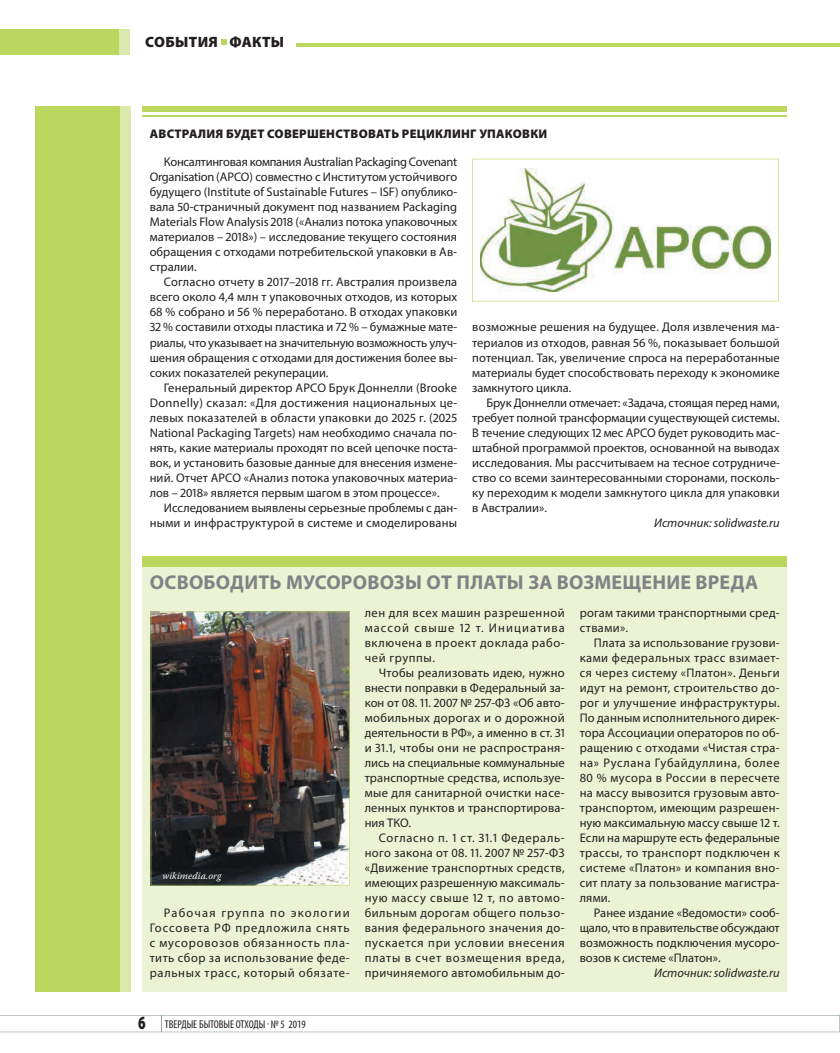
<style>
.page{position:relative;width:840px;height:1053px;background:#fff}
.page>*{position:absolute;margin:0;border:0;box-sizing:border-box;transform-origin:0 0}
.t1{font:700 20px "Myriad Pro";letter-spacing:.01em;color:#808285}
.t2{font:900 15px "Myriad Pro";letter-spacing:.02em;color:#231f20}
.t3{font:12.5px/15px "Myriad Pro";letter-spacing:.01em;color:#231f20;text-align:justify}
.t4{font:900 12.5px "Myriad Pro";letter-spacing:.02em;color:#231f20}
.t5{font:italic 12.5px "Myriad Pro";color:#231f20}
.t6{font:condensed 11.25px "Myriad Pro";color:#231f20}
.t7{font:italic 10px "Warnock Pro";letter-spacing:.005em;color:#fff}
.s1{font-weight:900;font-stretch:normal;font-size:18.75px}
</style>
<div class="page">
<svg style="left:0;top:1015px;width:840px;height:17px"></svg>
<div style="left:0;top:29px;width:119px;height:26px;background:#bbd75e"></div>
<svg style="left:221px;top:39px;width:5px;height:5px"></svg>
<hr style="left:297px;top:43px;width:543px;height:4px;background:#bbd75e">
<div style="left:119px;top:29px;width:10px;height:26px;background:#dce9ae"></div>
<div style="left:35px;top:106px;width:86px;height:885px;background:#bbd75e"></div>
<div style="left:121px;top:106px;width:10px;height:885px;background:#dce9ae"></div>
<div style="left:143px;top:106px;width:644px;height:5px;background:#bbd75e"></div>
<hr style="left:143px;top:115px;width:644px;height:1px;background:#bbd75e">
<svg style="left:472px;top:159px;width:307px;height:142px"></svg>
<div style="left:143px;top:566px;width:644px;height:425px;background:#ebf3d4"></div>
<div style="left:143px;top:556px;width:644px;height:10px;background:#bbd75e"></div>
<img style="left:151px;top:611px;width:199px;height:274px">
<p class="t2" style="left:145px;top:33px;width:141px">СОБЫТИЯ ФАКТЫ</p>
<p class="t4" style="left:150px;top:126px;width:399px">АВСТРАЛИЯ БУДЕТ СОВЕРШЕНСТВОВАТЬ РЕЦИКЛИНГ УПАКОВКИ</p>
<p class="t3" style="left:150px;top:154px;width:309px;text-indent:14px">Консалтинговая компания Austra lian Packaging Covenant Organisation (APCO) совместно с Институтом устойчивого будущего (Institute of Sustainable Futures – ISF) опублико&shy;вала 50-страничный документ под названием Packaging Materials Flow Analysis 2018 («Анализ потока упаковочных материалов – 2018») – исследование текущего состояния обращения с отходами потребительской упаковки в Ав&shy;стралии.</p>
<p class="t3" style="left:150px;top:274px;width:309px;text-indent:14px">Согласно отчету в 2017–2018 гг. Австралия произвела всего около 4,4 млн т упаковочных отходов, из которых 68 % собрано и 56 % переработано. В отходах упаковки 32 % составили отходы пластика и 72 % – бумажные мате&shy;риалы, что указывает на значительную возможность улуч&shy;шения обращения с отходами для достижения более вы&shy;соких показателей рекуперации.</p>
<p class="t3" style="left:150px;top:379px;width:309px;text-indent:14px">Генеральный директор APCO Брук Доннелли (Brooke Donnelly) сказал: «Для достижения национальных це&shy;левых показателей в области упаковки до 2025 г. (2025<br>National Packaging Targets) нам необходимо сначала по&shy;нять, какие материалы проходят по всей цепочке поста&shy;вок, и установить базовые данные для внесения измене&shy;ний. Отчет APCO «Анализ потока упаковочных материа&shy;лов – 2018» является первым шагом в этом процессе».</p>
<p class="t3" style="left:150px;top:499px;width:309px;text-align:right">Исследованием выявлены серьезные проблемы с дан&shy;ными и инфраструктурой в системе и смоделированы</p>
<p class="t3" style="left:472px;top:319px;width:309px">возможные решения на будущее. Доля извлечения ма&shy;териалов из отходов, равная 56 %, показывает большой потенциал. Так, увеличение спроса на переработанные материалы будет способствовать переходу к экономике замкнутого цикла.</p>
<p class="t3" style="left:472px;top:394px;width:309px;text-indent:14px">Брук Доннелли отмечает: «Задача, стоящая перед нами, требует полной трансформации существующей системы.<br>В течение следующих 12 мес APCO будет руководить мас&shy;штабной программой проектов, основанной на выводах исследования. Мы рассчитываем на тесное сотрудниче&shy;ство со всеми заинтересованными сторонами, посколь&shy;ку переходим к модели замкнутого цикла для упаковки в Австралии».</p>
<p class="t5" style="left:654px;top:514px;width:127px">Источник: solidwaste.ru</p>
<h1 class="t1" style="left:150px;top:569px;width:610px">ОСВОБОДИТЬ МУСОРОВОЗЫ ОТ ПЛАТЫ ЗА ВОЗМЕЩЕНИЕ ВРЕДА</h1>
<p class="t7" style="left:162px;top:869px;width:60px">wikimedia.org</p>
<p class="t3" style="left:150px;top:904px;width:202px;text-indent:14px">Рабочая группа по экологии Госсовета РФ предложила снять с мусоровозов обязанность пла&shy;тить сбор за использование феде&shy;ральных трасс, который обязате-</p>
<p class="t6" style="left:138px;top:1016px;width:169px"><span class="s1">6</span> ТВЕРДЫЕ БЫТОВЫЕ ОТХОДЫ № 5 2019</p>
<p class="t3" style="left:365px;top:604px;width:202px">лен для всех машин разрешенной массой свыше 12 т. Инициатива включена в проект доклада рабо&shy;чей группы.</p>
<p class="t3" style="left:365px;top:664px;width:202px;text-indent:14px">Чтобы реализовать идею, нужно внести поправки в Федеральный за&shy;кон от 08. 11. 2007 № 257-ФЗ «Об авто&shy;мобильных дорогах и о дорожной деятельности в РФ», а именно в ст. 31 и 31.1, чтобы они не распространя&shy;лись на специальные коммунальные транспортные средства, используе&shy;мые для санитарной очистки насе&shy;ленных пунктов и транспортирова&shy;ния ТКО.</p>
<p class="t3" style="left:365px;top:829px;width:202px;text-indent:14px">Согласно п. 1 ст. 31.1 Федераль&shy;ного закона от 08. 11. 2007 № 257-ФЗ «Движение транспортных средств, имеющих разрешенную максималь&shy;ную массу свыше 12 т, по автомо&shy;бильным дорогам общего пользо&shy;вания федерального значения до&shy;пускается при условии внесения платы в счет возмещения вреда, причиняемого автомобильным до-</p>
<p class="t3" style="left:580px;top:604px;width:201px">рогам такими транспортными сред&shy;ствами».</p>
<p class="t3" style="left:580px;top:634px;width:201px;text-indent:14px">Плата за использование грузови&shy;ками федеральных трасс взимает&shy;ся через систему «Платон». Деньги идут на ремонт, строительство до&shy;рог и улучшение инфраструктуры.<br>По данным исполнительного дирек&shy;тора Ассоциации операторов по об&shy;ращению с отходами «Чистая стра&shy;на» Руслана Губайдуллина, более 80 % мусора в России в пересчете на массу вывозится грузовым авто&shy;транспортом, имеющим разрешен&shy;ную максимальную массу свыше 12 т.<br>Если на маршруте есть федеральные трассы, то транспорт подключен к системе «Платон» и компания вно&shy;сит плату за пользование магистра&shy;лями.</p>
<p class="t3" style="left:580px;top:904px;width:201px;text-indent:14px">Ранее издание «Ведомости» сооб&shy;щало, что в правительстве обсуждают возможность подключения мусоро&shy;возов к системе «Платон».</p>
<p class="t5" style="left:654px;top:964px;width:127px">Источник: solidwaste.ru</p>
</div>
